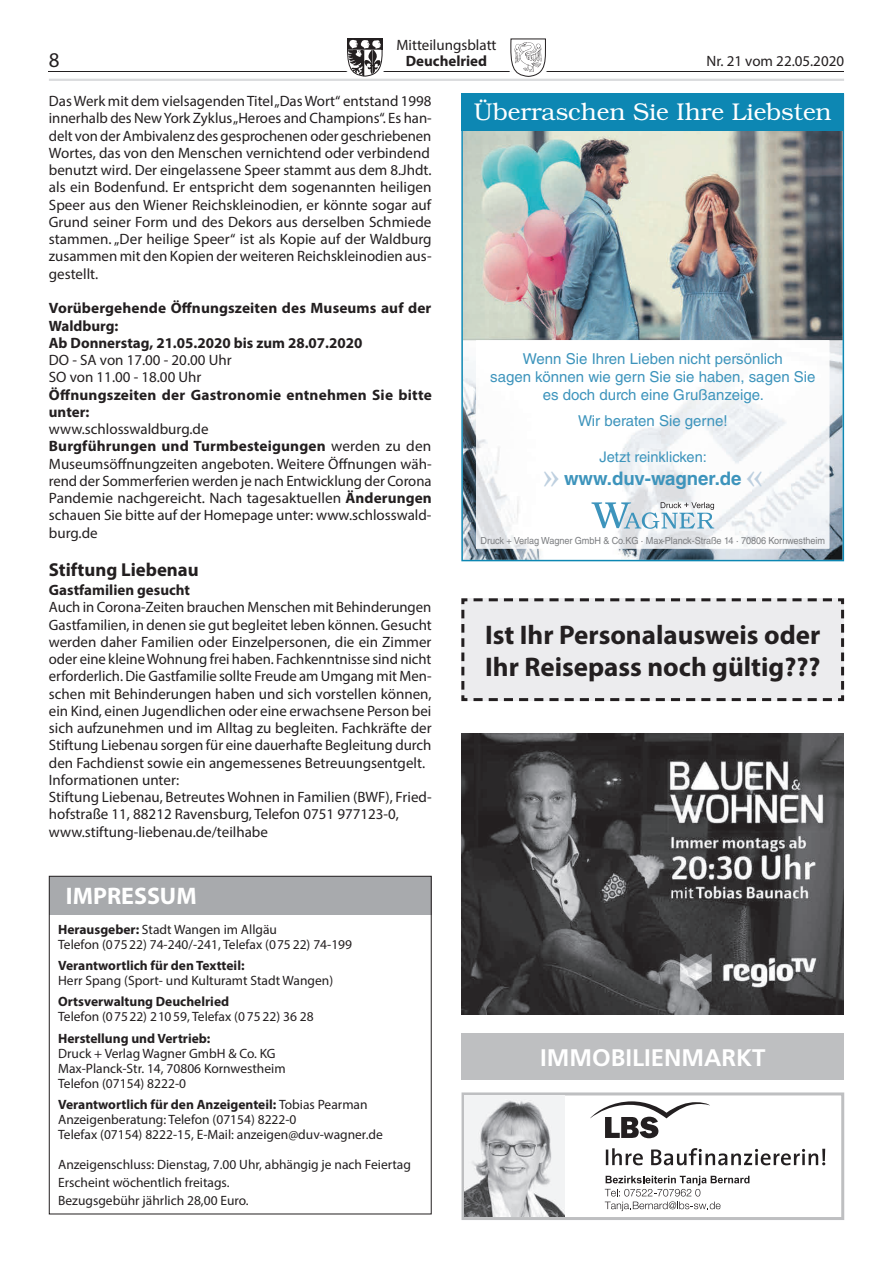
<style>
.page{position:relative;width:893px;height:1263px;background:#fff}
.page>*{position:absolute;margin:0;border:0;box-sizing:border-box;transform-origin:0 0}
.t1{font:41.55px "Minion Pro";color:#bed0e0}
.t2{font:700 27px/32.4px "Myriad Pro";color:#231f20}
.t3{font:300 24.15px "Bookman Std";color:#fff}
.t4{font:700 24px "Frutiger LT Std";color:#fff}
.t5{font:700 24px "Myriad Pro";color:#fff}
.t6{font:21px "Myriad Pro";color:#231f20}
.t7{font:700 18.75px "Myriad Pro";color:#231f20}
.t8{font:700 18.6px "Helvetica LT Std";color:#3d94bc}
.t9{font:15px/17.2px "Myriad Pro";color:#231f20}
.t10{font:700 15px/17.2px "Myriad Pro";letter-spacing:.005em;color:#231f20}
.t11{font:15px/18px "Helvetica LT Std";color:#3d94bc;text-align:center}
.t12{font:14.7px "Helvetica LT Std";color:#3d94bc}
.t13{font:13.5px/15px "Myriad Pro";color:#231f20}
.t14{font:700 13.5px "Myriad Pro";color:#231f20}
.t15{font:9.75px "Helvetica LT Std";letter-spacing:-.01em;color:#7c7e81;scale:.94 1}
.s1{font-weight:700}
</style>
<div class="page">
<hr style="left:49px;top:71px;width:795px;height:1px;background:#231f20">
<svg style="left:347px;top:38px;width:36px;height:39px"></svg>
<svg style="left:510px;top:38px;width:36px;height:39px"></svg>
<img style="left:513px;top:40px;width:30px;height:33px">
<hr style="left:49px;top:79px;width:795px;height:2px;background:#dadbdd">
<svg style="left:49px;top:875px;width:383px;height:340px"></svg>
<div style="left:461px;top:1092px;width:383px;height:128px;border:3px solid #bebfc1"></div>
<svg style="left:590px;top:1101px;width:120px;height:38px"></svg>
<svg style="left:606px;top:1148px;width:219px;height:17px"></svg>
<img style="left:465px;top:1096px;width:99px;height:120px">
<svg style="left:605px;top:1176px;width:144px;height:35px"></svg>
<div style="left:461px;top:1033px;width:383px;height:47px;background:#bebfc1"></div>
<svg style="left:461px;top:131px;width:383px;height:430px"></svg>
<img style="left:463px;top:131px;width:380px;height:209px">
<img style="left:476px;top:341px;width:353px;height:208px">
<img style="left:476px;top:340px;width:353px;height:1px">
<svg style="left:591px;top:502px;width:123px;height:27px"></svg>
<div style="left:461px;top:94px;width:383px;height:37px;background:#0d87b3"></div>
<img style="left:461px;top:733px;width:383px;height:281px">
<div style="left:461px;top:598px;width:384px;height:104px;background:#ececee"></div>
<svg style="left:747px;top:471px;width:15px;height:16px"></svg>
<p class="t9" style="left:396px;top:36px;width:102px">Mitteilungsblatt</p>
<h3 class="t6" style="left:49px;top:47px;width:12px">8</h3>
<p class="t10" style="left:406px;top:52px;width:83px">Deuchelried</p>
<p class="t9" style="left:706px;top:52px;width:139px">Nr. 21 vom 22.05.2020</p>
<p class="t9" style="left:49px;top:92px;width:384px">Das Werk mit dem vielsagenden Titel „Das Wort“ entstand 1998 innerhalb des New York Zyklus „Heroes and Champions“. Es han&shy;delt von der Ambivalenz des gesprochenen oder geschriebenen Wortes, das von den Menschen vernichtend oder verbindend benutzt wird. Der eingelassene Speer stammt aus dem 8.Jhdt. als ein Bodenfund. Er entspricht dem sogenannten heiligen Speer aus den Wiener Reichskleinodien, er könnte sogar auf Grund seiner Form und des Dekors aus derselben Schmiede stammen. „Der heilige Speer“ ist als Kopie auf der Waldburg zusammen mit den Kopien der weiteren Reichskleinodien aus&shy;gestellt.</p>
<p class="t10" style="left:49px;top:299px;width:384px">Vorübergehende Öffnungszeiten des Museums auf der<br>Waldburg:<br>Ab Donnerstag, 21.05.2020 bis zum 28.07.2020</p>
<p class="t9" style="left:49px;top:351px;width:184px">DO - SA von 17.00 - 20.00 Uhr<br>SO von 11.00 - 18.00 Uhr</p>
<p class="t10" style="left:49px;top:385px;width:384px">Öffnungszeiten der Gastronomie entnehmen Sie bitte unter:</p>
<p class="t9" style="left:49px;top:420px;width:384px">www.schlosswaldburg.de<br><span class="s1">Burgführungen und Turmbesteigungen</span> werden zu den Museumsöffnungzeiten angeboten. Weitere Öffnungen wäh&shy;rend der Sommerferien werden je nach Entwicklung der Corona Pandemie nachgereicht. Nach tagesaktuellen <span class="s1">Änderungen </span>schauen Sie bitte auf der Homepage unter: www.schlosswald&shy;burg.de</p>
<p class="t7" style="left:49px;top:557px;width:151px">Stiftung Liebenau</p>
<p class="t10" style="left:49px;top:581px;width:143px">Gastfamilien gesucht</p>
<p class="t9" style="left:49px;top:598px;width:384px">Auch in Corona-Zeiten brauchen Menschen mit Behinderungen Gastfamilien, in denen sie gut begleitet leben können. Gesucht werden daher Familien oder Einzelpersonen, die ein Zimmer oder eine kleine Wohnung frei haben. Fachkenntnisse sind nicht erforderlich. Die Gastfamilie sollte Freude am Umgang mit Men&shy;schen mit Behinderungen haben und sich vorstellen können, ein Kind, einen Jugendlichen oder eine erwachsene Person bei sich aufzunehmen und im Alltag zu begleiten. Fachkräfte der Stiftung Liebenau sorgen für eine dauerhafte Begleitung durch den Fachdienst sowie ein angemessenes Betreuungsentgelt.<br>Informationen unter:<br>Stiftung Liebenau, Betreutes Wohnen in Familien (BWF), Fried&shy;hofstraße 11, 88212 Ravensburg, Telefon 0751 977123-0, www.stiftung-liebenau.de/teilhabe</p>
<h3 class="t3" style="left:474px;top:98px;width:359px">Überraschen Sie Ihre Liebsten</h3>
<p class="t11" style="left:490px;top:349px;width:327px">Wenn Sie Ihren Lieben nicht persönlich<br>sagen können wie gern Sie sie haben, sagen Sie es doch durch eine Grußanzeige.</p>
<p class="t11" style="left:578px;top:412px;width:151px">Wir beraten Sie gerne!</p>
<p class="t12" style="left:600px;top:449px;width:109px">Jetzt reinklicken:</p>
<p class="t8" style="left:564px;top:467px;width:179px">www.duv-wagner.de</p>
<h1 class="t1" style="left:542px;top:452px;width:20px">››</h1>
<p class="t15" style="left:481px;top:535px;width:368px">Druck + Verlag Wagner GmbH &amp; Co.KG · Max-Planck-Straße 14 · 70806 Kornwestheim</p>
<h2 class="t2" style="left:485px;top:617px;width:337px">Ist Ihr Personalausweis oder<br>Ihr Reisepass noch gültig???</h2>
<h3 class="t5" style="left:66px;top:881px;width:132px">IMPRESSUM</h3>
<p class="t13" style="left:58px;top:921px;width:295px"><span class="s1">Herausgeber:</span> Stadt Wangen im Allgäu<br>Telefon (07522) 74-240/-241, Telefax (075 22) 74-199</p>
<p class="t14" style="left:58px;top:956px;width:188px">Verantwortlich für den Textteil:</p>
<p class="t13" style="left:58px;top:973px;width:277px">Herr Spang (Sport- und Kulturamt Stadt Wangen)</p>
<p class="t14" style="left:58px;top:993px;width:173px">Ortsverwaltung Deuchelried</p>
<p class="t13" style="left:58px;top:1009px;width:257px">Telefon (07522) 210 59, Telefax (0 75 22) 36 28</p>
<p class="t14" style="left:58px;top:1029px;width:154px">Herstellung und Vertrieb:</p>
<p class="t13" style="left:58px;top:1045px;width:229px">Druck + Verlag Wagner GmbH &amp; Co. KG<br>Max-Planck-Str. 14, 70806 Kornwestheim<br>Telefon (07154) 8222-0</p>
<p class="t13" style="left:58px;top:1097px;width:326px"><span class="s1">Verantwortlich für den Anzeigenteil:</span> Tobias Pearman<br>Anzeigenberatung: Telefon (07154) 8222-0<br>Telefax (07154) 8222-15, E-Mail: anzeigen@duv-wagner.de</p>
<p class="t13" style="left:58px;top:1155px;width:354px;line-height:18px">Anzeigenschluss: Dienstag, 7.00 Uhr, abhängig je nach Feiertag<br>Erscheint wöchentlich freitags.<br>Bezugsgebühr jährlich 28,00 Euro.</p>
<h3 class="t4" style="left:540px;top:1043px;width:227px">IMMOBILIENMARKT</h3>
</div>
